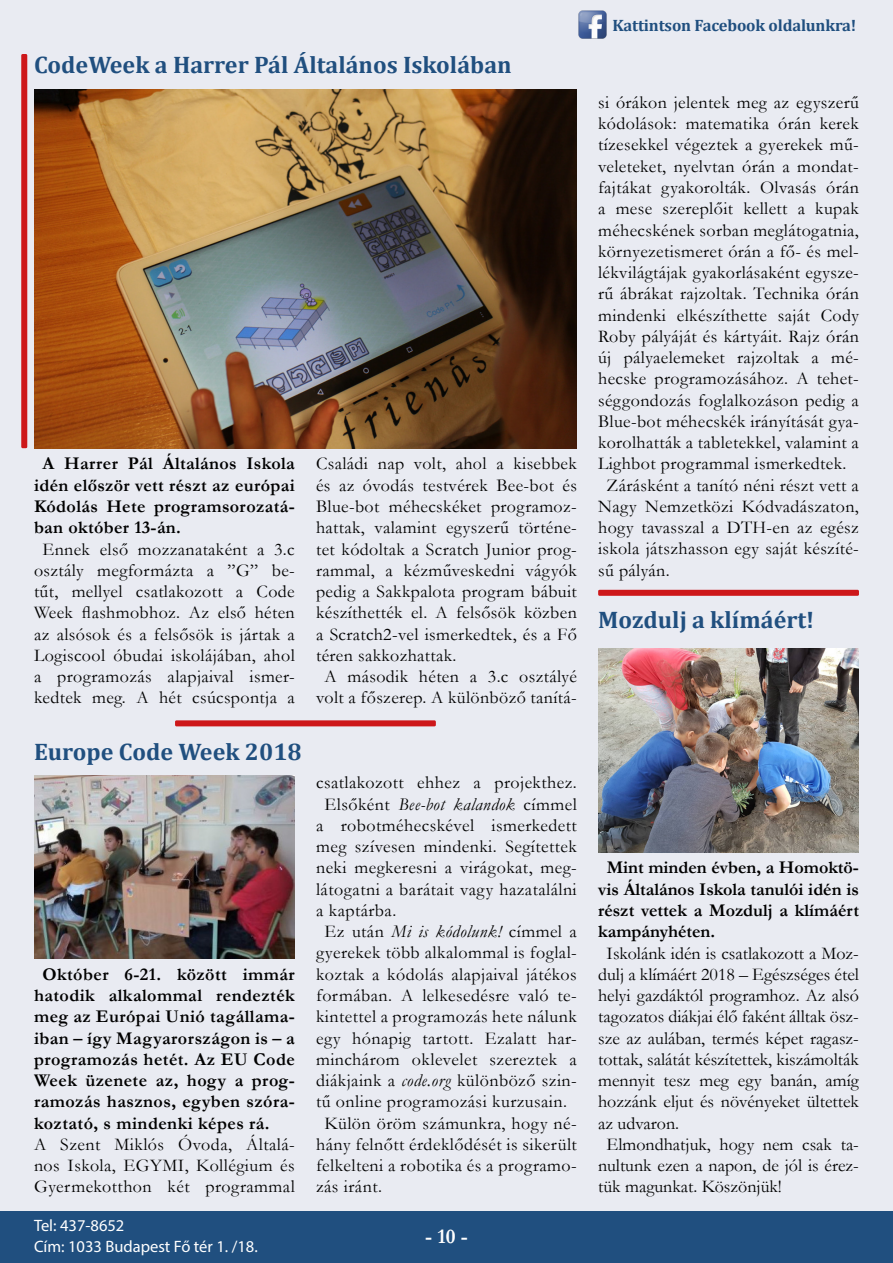
<style>
.page{position:relative;width:893px;height:1263px;background:#e9ebf2}
.page>*{position:absolute;margin:0;border:0;box-sizing:border-box;transform-origin:0 0}
.t1{font:700 24px "Cambria";color:#204f7f}
.t2{font:700 21px "Garamond";color:#fff}
.t3{font:18px/21.3px "Garamond";letter-spacing:.02em;color:#000;text-align:center}
.t4{font:700 18px/21.3px "Garamond";letter-spacing:.02em;color:#000;text-align:justify}
.t5{font:18px "Garamond";color:#000}
.t6{font:italic 18px "Garamond";letter-spacing:.025em;color:#000}
.t7{font:16.5px/21.3px "Myriad Pro";color:#fff}
.t8{font:700 16.5px "Cambria";letter-spacing:-.01em;color:#204f7f}
.s1{font-style:normal}
.s2{font-style:italic}
</style>
<div class="page">
<div style="left:0;top:1212px;width:893px;height:51px;background:#204f7f"></div>
<div style="left:21px;top:54px;width:6px;height:394px;background:#cd171a;border-radius:2px"></div>
<div style="left:598px;top:590px;width:261px;height:6px;background:#cd171a;border-radius:2px"></div>
<div style="left:175px;top:720px;width:261px;height:6px;background:#cd171a;border-radius:2px"></div>
<img style="left:578px;top:10px;width:29px;height:29px">
<img style="left:34px;top:776px;width:261px;height:182px">
<img style="left:34px;top:89px;width:543px;height:359px">
<img style="left:598px;top:648px;width:261px;height:204px">
<h1 class="t1" style="left:34px;top:48px;width:479px">CodeWeek a Harrer Pál Általános Iskolában</h1>
<p class="t4" style="left:34px;top:453px;width:262px;text-indent:8px">A Harrer Pál Általános Iskola idén először vett részt az európai Kódolás Hete programsorozatá&shy;ban október 13-án.</p>
<p class="t3" style="left:34px;top:538px;width:262px">Ennek első mozzanataként a 3.c osztály megformázta a ”G” be&shy;tűt, mellyel csatlakozott a Code<br>Week flashmobhoz. Az első héten az alsósok és a felsősök is jártak a<br>Logiscool óbudai iskolájában, ahol a programozás alapjaival ismer&shy;kedtek meg. A hét csúcspontja a</p>
<h1 class="t1" style="left:34px;top:735px;width:269px">Europe Code Week 2018</h1>
<p class="t4" style="left:34px;top:963px;width:262px;text-indent:8px">Október 6-21. között immár hatodik alkalommal rendezték meg az Európai Unió tagállama&shy;iban – így Magyarországon is – a programozás hetét. Az EU Code Week üzenete az, hogy a prog&shy;ramozás hasznos, egyben szóra&shy;koztató, s mindenki képes rá.</p>
<p class="t3" style="left:34px;top:1133px;width:262px;text-align:justify">A Szent Miklós Óvoda, Általá&shy;nos Iskola, EGYMI, Kollégium és Gyermekotthon két programmal</p>
<p class="t3" style="left:316px;top:453px;width:262px">Családi nap volt, ahol a kisebbek</p>
<p class="t3" style="left:316px;top:474px;width:262px">és az óvodás testvérek Bee-bot és</p>
<p class="t3" style="left:316px;top:495px;width:262px">Blue-bot méhecskéket programoz-</p>
<p class="t3" style="left:316px;top:516px;width:262px">hattak, valamint egyszerű történe-</p>
<p class="t3" style="left:316px;top:538px;width:262px">tet kódoltak a Scratch Junior prog-</p>
<p class="t3" style="left:316px;top:559px;width:262px">rammal, a kézműveskedni vágyók</p>
<p class="t3" style="left:316px;top:580px;width:262px">pedig a Sakkpalota program bábuit</p>
<p class="t3" style="left:316px;top:601px;width:262px">készíthették el. A felsősök közben</p>
<p class="t3" style="left:316px;top:623px;width:262px">a Scratch2-vel ismerkedtek, és a Fő</p>
<p class="t3" style="left:316px;top:644px;width:142px">téren sakkozhattak.</p>
<p class="t3" style="left:325px;top:665px;width:254px">A második héten a 3.c osztályé</p>
<p class="t3" style="left:316px;top:686px;width:262px">volt a főszerep. A különböző tanítá-</p>
<p class="t3" style="left:316px;top:772px;width:262px">csatlakozott ehhez a projekthez.</p>
<p class="t6" style="left:325px;top:792px;width:254px"><span class="s1">Elsőként</span> Bee-bot kalandok <span class="s1">címmel</span></p>
<p class="t3" style="left:316px;top:814px;width:262px">a robotméhecskével ismerkedett</p>
<p class="t3" style="left:316px;top:835px;width:262px">meg szívesen mindenki. Segítettek</p>
<p class="t3" style="left:316px;top:857px;width:262px">neki megkeresni a virágokat, meg-</p>
<p class="t3" style="left:316px;top:878px;width:262px">látogatni a barátait vagy hazatalálni</p>
<p class="t3" style="left:316px;top:899px;width:82px">a kaptárba.</p>
<p class="t3" style="left:325px;top:920px;width:254px">Ez után <span class="s2">Mi is kódolunk!</span> címmel a</p>
<p class="t3" style="left:316px;top:942px;width:262px">gyerekek több alkalommal is foglal-</p>
<p class="t3" style="left:316px;top:963px;width:262px">koztak a kódolás alapjaival játékos</p>
<p class="t3" style="left:316px;top:984px;width:262px">formában. A lelkesedésre való te-</p>
<p class="t3" style="left:316px;top:1005px;width:262px">kintettel a programozás hete nálunk</p>
<p class="t3" style="left:316px;top:1027px;width:262px">egy hónapig tartott. Ezalatt har-</p>
<p class="t3" style="left:316px;top:1048px;width:262px">minchárom oklevelet szereztek a</p>
<p class="t3" style="left:316px;top:1069px;width:262px">diákjaink a <span class="s2">code.org</span> különböző szin-</p>
<p class="t3" style="left:316px;top:1090px;width:253px">tű online programozási kurzusain.</p>
<p class="t3" style="left:325px;top:1112px;width:254px">Külön öröm számunkra, hogy né-</p>
<p class="t3" style="left:316px;top:1133px;width:262px">hány felnőtt érdeklődését is sikerült</p>
<p class="t3" style="left:316px;top:1154px;width:262px">felkelteni a robotika és a programo-</p>
<p class="t3" style="left:316px;top:1175px;width:67px">zás iránt.</p>
<p class="t7" style="left:34px;top:1214px;width:225px">Tel: 437-8652<br>Cím: 1033 Budapest Fő tér 1. /18.</p>
<p class="t2" style="left:425px;top:1222px;width:44px">- 10 -</p>
<p class="t8" style="left:612px;top:14px;width:245px">Kattintson Facebook oldalunkra!</p>
<p class="t3" style="left:598px;top:91px;width:262px">si órákon jelentek meg az egyszerű</p>
<p class="t3" style="left:598px;top:112px;width:262px">kódolások: matematika órán kerek</p>
<p class="t3" style="left:598px;top:134px;width:262px">tízesekkel végeztek a gyerekek mű-</p>
<p class="t3" style="left:598px;top:155px;width:262px">veleteket, nyelvtan órán a mondat-</p>
<p class="t3" style="left:598px;top:176px;width:262px">fajtákat gyakorolták. Olvasás órán</p>
<p class="t3" style="left:598px;top:197px;width:262px">a mese szereplőit kellett a kupak</p>
<p class="t3" style="left:598px;top:219px;width:262px">méhecskének sorban meglátogatnia,</p>
<p class="t3" style="left:598px;top:240px;width:262px">környezetismeret órán a fő- és mel-</p>
<p class="t3" style="left:598px;top:261px;width:262px">lékvilágtájak gyakorlásaként egysze-</p>
<p class="t3" style="left:598px;top:283px;width:262px">rű ábrákat rajzoltak. Technika órán</p>
<p class="t3" style="left:598px;top:304px;width:262px">mindenki elkészíthette saját Cody</p>
<p class="t3" style="left:598px;top:325px;width:262px">Roby pályáját és kártyáit. Rajz órán</p>
<p class="t3" style="left:598px;top:346px;width:262px">új pályaelemeket rajzoltak a mé-</p>
<p class="t3" style="left:598px;top:368px;width:262px">hecske programozásához. A tehet-</p>
<p class="t3" style="left:598px;top:389px;width:262px">séggondozás foglalkozáson pedig a</p>
<p class="t3" style="left:598px;top:410px;width:262px">Blue-bot méhecskék irányítását gya-</p>
<p class="t3" style="left:598px;top:431px;width:262px">korolhatták a tabletekkel, valamint a</p>
<p class="t3" style="left:598px;top:453px;width:250px">Lighbot programmal ismerkedtek.</p>
<p class="t3" style="left:607px;top:474px;width:254px">Zárásként a tanító néni részt vett a</p>
<p class="t3" style="left:598px;top:495px;width:262px">Nagy Nemzetközi Kódvadászaton,</p>
<p class="t3" style="left:598px;top:516px;width:262px">hogy tavasszal a DTH-en az egész</p>
<p class="t3" style="left:598px;top:538px;width:262px">iskola játszhasson egy saját készíté-</p>
<p class="t3" style="left:598px;top:559px;width:73px">sű pályán.</p>
<h1 class="t1" style="left:598px;top:603px;width:218px">Mozdulj a klímáért!</h1>
<p class="t4" style="left:598px;top:857px;width:262px;text-indent:9px">Mint minden évben, a Homoktö&shy;vis Általános Iskola tanulói idén is részt vettek a Mozdulj a klímáért kampányhéten.</p>
<p class="t5" style="left:607px;top:941px;width:254px">Iskolánk idén is csatlakozott a Moz-</p>
<p class="t5" style="left:598px;top:962px;width:262px">dulj a klímáért 2018 – Egészséges étel</p>
<p class="t5" style="left:598px;top:983px;width:262px">helyi gazdáktól programhoz. Az alsó</p>
<p class="t5" style="left:598px;top:1004px;width:262px">tagozatos diákjai élő faként álltak ös -</p>
<p class="t5" style="left:598px;top:1026px;width:262px">sze az aulában, termés képet ragasz-</p>
<p class="t5" style="left:598px;top:1047px;width:262px">tottak, salátát készítettek, kiszámolták</p>
<p class="t5" style="left:598px;top:1068px;width:262px">mennyit tesz meg egy banán, amíg</p>
<p class="t5" style="left:598px;top:1089px;width:262px">hozzánk eljut és növényeket ültettek</p>
<p class="t5" style="left:598px;top:1111px;width:83px">az udvaron.</p>
<p class="t5" style="left:607px;top:1132px;width:254px">Elmondhatjuk, hogy nem csak ta-</p>
<p class="t5" style="left:598px;top:1153px;width:262px">nultunk ezen a napon, de jól is érez-</p>
<p class="t5" style="left:598px;top:1174px;width:185px">tük magunkat. Köszönjük!</p>
</div>
